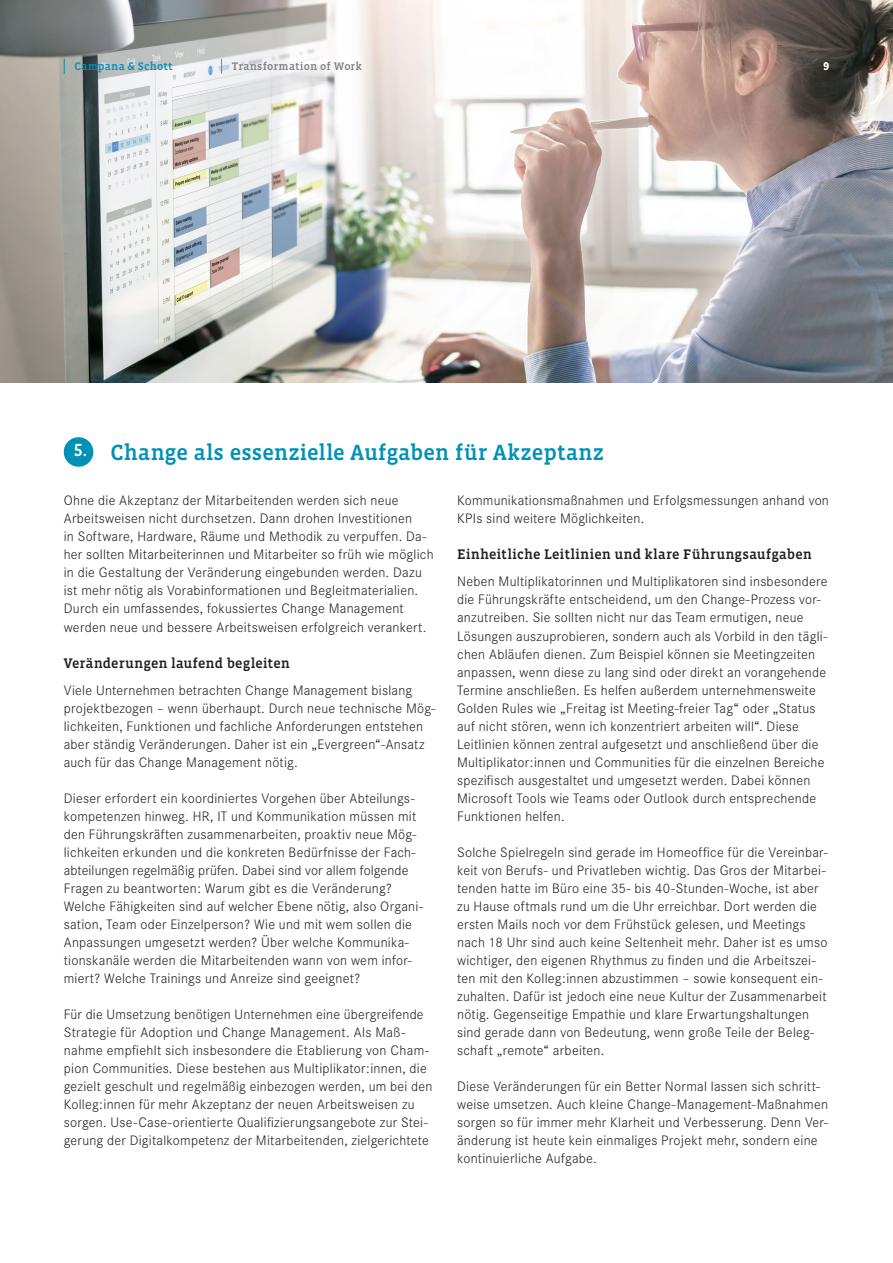
<style>
.page{position:relative;width:893px;height:1263px;background:#fff}
.page>*{position:absolute;margin:0;border:0;box-sizing:border-box;transform-origin:0 0}
._03_Headline_VistaSl{font:500 22.5px "Vista Slab OT";color:#0091b6}
.t1{font:500 18px "Vista Slab OT";color:#fff}
._07_Copytext_Corpora{font:300 14.25px/18px "Corporate S";letter-spacing:.015em;color:#231f20}
._05_Zwischenheadline{font:500 14.25px "Vista Slab OT";letter-spacing:.01em;color:#231f20}
._01_Spitzzeile_Vista{font:500 11.25px "Vista Slab OT";letter-spacing:.015em;color:#808285}
._01_Spitzzeile_Vista-2{font:500 11.25px "Vista Slab OT";letter-spacing:.025em;color:#0091b6}
._02_Seitenzahl_Vista{font:500 11.25px "Vista Slab OT";color:#fff}
</style>
<div class="page">
<img style="left:0;top:0;width:893px;height:383px">
<svg style="left:221px;top:59px;width:1px;height:15px"></svg>
<svg style="left:64px;top:59px;width:1px;height:15px"></svg>
<div style="left:64px;top:437px;width:29px;height:30px;background:#0091b6;border-radius:50%"></div>
<p class="_01_Spitzzeile_Vista-2" style="left:74px;top:61px;width:100px">Campana &amp; Schott</p>
<p class="_01_Spitzzeile_Vista" style="left:232px;top:61px;width:132px">Transformation of Work</p>
<p class="_02_Seitenzahl_Vista" style="left:824px;top:61px;width:7px">9</p>
<p class="t1" style="left:74px;top:441px;width:15px">5.</p>
<p class="_03_Headline_VistaSl" style="left:110px;top:441px;width:495px">Change als essenzielle Aufgaben für Akzeptanz</p>
<p class="_07_Copytext_Corpora" style="left:64px;top:492px;width:371px">Ohne die Akzeptanz der Mitarbeitenden werden sich neue Arbeitsweisen nicht durchsetzen. Dann drohen Investitionen<br>in Software, Hardware, Räume und Methodik zu verpuffen. Da&shy;her sollten Mitarbeiterinnen und Mitarbeiter so früh wie möglich in die Gestaltung der Veränderung eingebunden werden. Dazu ist mehr nötig als Vorabinformationen und Begleitmaterialien.<br>Durch ein umfassendes, fokussiertes Change Management werden neue und bessere Arbeitsweisen erfolgreich verankert.</p>
<p class="_05_Zwischenheadline" style="left:64px;top:655px;width:228px">Veränderungen laufend begleiten</p>
<p class="_07_Copytext_Corpora" style="left:64px;top:681px;width:373px">Viele Unternehmen betrachten Change Management bislang projektbezogen – wenn überhaupt. Durch neue technische Mög&shy;lichkeiten, Funktionen und fachliche Anforderungen entstehen aber ständig Veränderungen. Daher ist ein „Evergreen“-Ansatz auch für das Change Management nötig.</p>
<p class="_07_Copytext_Corpora" style="left:64px;top:789px;width:361px">Dieser erfordert ein koordiniertes Vorgehen über Abteilungs&shy;kompetenzen hinweg. HR, IT und Kommunikation müssen mit den Führungskräften zusammenarbeiten, proaktiv neue Mög&shy;lichkeiten erkunden und die konkreten Bedürfnisse der Fach&shy;abteilungen regelmäßig prüfen. Dabei sind vor allem folgende Fragen zu beantworten: Warum gibt es die Veränderung?<br>Welche Fähigkeiten sind auf welcher Ebene nötig, also Organi&shy;sation, Team oder Einzelperson? Wie und mit wem sollen die Anpassungen umgesetzt werden? Über welche Kommunika&shy;tionskanäle werden die Mitarbeitenden wann von wem infor&shy;miert? Welche Trainings und Anreize sind geeignet?</p>
<p class="_07_Copytext_Corpora" style="left:64px;top:1005px;width:370px">Für die Umsetzung benötigen Unternehmen eine übergreifende Strategie für Adoption und Change Management. Als Maß&shy;nahme empfiehlt sich insbesondere die Etablierung von Cham&shy;pion Communities. Diese bestehen aus Multiplikator:innen, die gezielt geschult und regelmäßig einbezogen werden, um bei den Kolleg:innen für mehr Akzeptanz der neuen Arbeitsweisen zu sorgen. Use-Case-orientierte Qualifizierungsangebote zur Stei&shy;gerung der Digitalkompetenz der Mitarbeitenden, zielgerichtete</p>
<p class="_07_Copytext_Corpora" style="left:457px;top:492px;width:373px">Kommunikationsmaßnahmen und Erfolgsmessungen anhand von<br>KPIs sind weitere Möglichkeiten.</p>
<p class="_05_Zwischenheadline" style="left:457px;top:547px;width:356px">Einheitliche Leitlinien und klare Führungsaufgaben</p>
<p class="_07_Copytext_Corpora" style="left:457px;top:573px;width:372px">Neben Multiplikatorinnen und Multiplikatoren sind insbesondere die Führungskräfte entscheidend, um den Change-Prozess vor&shy;anzutreiben. Sie sollten nicht nur das Team ermutigen, neue Lösungen auszuprobieren, sondern auch als Vorbild in den tägli&shy;chen Abläufen dienen. Zum Beispiel können sie Meetingzeiten anpassen, wenn diese zu lang sind oder direkt an vorangehende Termine anschließen. Es helfen außerdem unternehmensweite Golden Rules wie „Freitag ist Meeting-freier Tag“ oder „Status auf nicht stören, wenn ich konzentriert arbeiten will“. Diese Leitlinien können zentral aufgesetzt und anschließend über die Multiplikator:innen und Communities für die einzelnen Bereiche spezifisch ausgestaltet und umgesetzt werden. Dabei können Microsoft Tools wie Teams oder Outlook durch entsprechende Funktionen helfen.</p>
<p class="_07_Copytext_Corpora" style="left:457px;top:843px;width:372px">Solche Spielregeln sind gerade im Homeoffice für die Vereinbar&shy;keit von Berufs- und Privatleben wichtig. Das Gros der Mitarbei&shy;tenden hatte im Büro eine 35- bis 40-Stunden-Woche, ist aber zu Hause oftmals rund um die Uhr erreichbar. Dort werden die ersten Mails noch vor dem Frühstück gelesen, und Meetings nach 18 Uhr sind auch keine Seltenheit mehr. Daher ist es umso wichtiger, den eigenen Rhythmus zu finden und die Arbeitszei&shy;ten mit den Kolleg:innen abzustimmen – sowie konsequent ein&shy;zuhalten. Dafür ist jedoch eine neue Kultur der Zusammenarbeit nötig. Gegenseitige Empathie und klare Erwartungshaltungen sind gerade dann von Bedeutung, wenn große Teile der Beleg&shy;schaft „remote“ arbeiten.</p>
<p class="_07_Copytext_Corpora" style="left:457px;top:1077px;width:372px">Diese Veränderungen für ein Better Normal lassen sich schritt&shy;weise umsetzen. Auch kleine Change-Management-Maßnahmen sorgen so für immer mehr Klarheit und Verbesserung. Denn Ver&shy;änderung ist heute kein einmaliges Projekt mehr, sondern eine kontinuierliche Aufgabe.</p>
</div>
